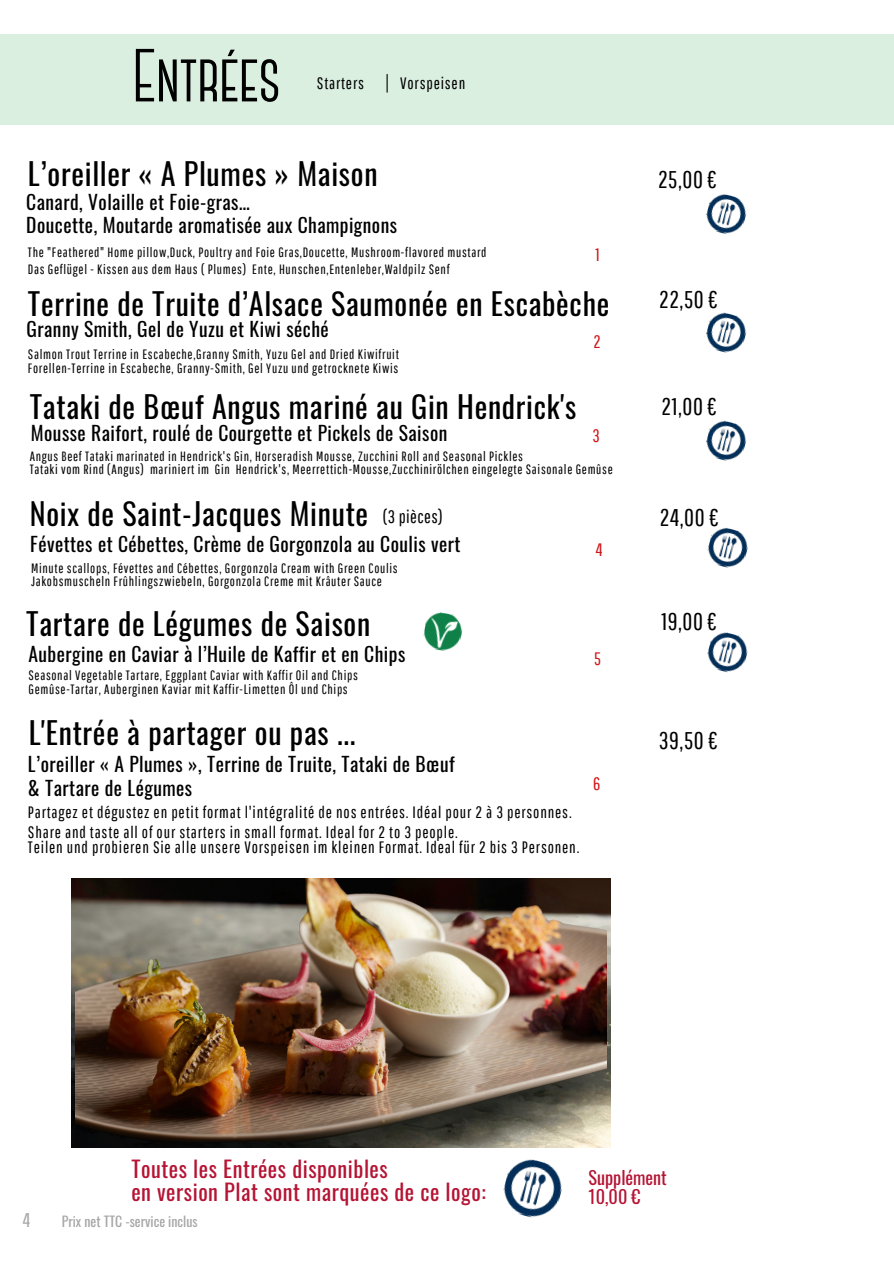
<style>
.page{position:relative;width:894px;height:1264px;background:#fff}
.page>*{position:absolute;margin:0;border:0;box-sizing:border-box;transform-origin:0 0}
.t1{font:700 75px "Canter";letter-spacing:-.01em;color:#000}
.t2{font:30px "Oswald";letter-spacing:.025em;color:#000}
.t3{font:29.85px "Oswald";letter-spacing:.025em;color:#000}
.t4{font:24.15px "Pathway Gothic One";letter-spacing:.025em;color:#000}
.t5{font:22.2px/23.4px "Oswald";letter-spacing:.025em;color:#b51434}
.t6{font:19.8px "Pathway Gothic One";color:#a6a6a6}
.t7{font:19.5px/23.7px "Oswald";letter-spacing:.025em;color:#000}
.t8{font:18.15px/18.8px "Oswald";color:#b51434}
.t9{font:18px "Pathway Gothic One";letter-spacing:.025em;color:#000}
.t10{font:18px "Pathway Gothic One";color:#cf1619}
.t11{font:16.5px/15.8px "Pathway Gothic One";letter-spacing:.05em;color:#000}
.t12{font:13.8px "Oswald";color:#a6a6a6}
.t13{font:13.5px "Pathway Gothic One";letter-spacing:.05em;color:#000}
</style>
<div class="page">
<img style="left:503px;top:1159px;width:59px;height:59px">
<div style="left:0;top:34px;width:893px;height:91px;background:#dbefe1"></div>
<svg style="left:386px;top:74px;width:1px;height:18px"></svg>
<img style="left:706px;top:194px;width:41px;height:40px">
<img style="left:706px;top:420px;width:41px;height:41px">
<img style="left:707px;top:632px;width:41px;height:41px">
<img style="left:707px;top:527px;width:41px;height:41px">
<img style="left:706px;top:312px;width:41px;height:41px">
<img style="left:423px;top:612px;width:40px;height:39px">
<img style="left:71px;top:878px;width:539px;height:269px">
<img style="left:75px;top:878px;width:531px;height:263px">
<p class="t1" style="left:132px;top:45px;width:151px">Entrées</p>
<h2 class="t11" style="left:317px;top:75px;width:49px">Starters</h2>
<h2 class="t11" style="left:400px;top:75px;width:67px">Vorspeisen</h2>
<p class="t2" style="left:28px;top:150px;width:351px">L’oreiller « A Plumes » Maison</p>
<h2 class="t7" style="left:26px;top:189px;width:372px">Canard, Volaille et Foie-gras…<br>Doucette, Moutarde aromatisée aux Champignons</h2>
<h4 class="t13" style="left:28px;top:244px;width:460px">The "Feathered" Home pillow,Duck, Poultry and Foie Gras,Doucette, Mushroom-flavored mustard</h4>
<p class="t13" style="left:28px;top:261px;width:423px">Das Geflügel - Kissen aus dem Haus ( Plumes) Ente, Hunschen,Entenleber,Waldpilz Senf</p>
<h3 class="t10" style="left:595px;top:244px;width:6px">1</h3>
<p class="t3" style="left:28px;top:281px;width:582px">Terrine de Truite d’Alsace Saumonée en Escabèche</p>
<h5 class="t7" style="left:27px;top:316px;width:303px">Granny Smith, Gel de Yuzu et Kiwi séché</h5>
<h5 class="t13" style="left:28px;top:346px;width:372px">Salmon Trout Terrine in Escabeche,Granny Smith, Yuzu Gel and Dried Kiwifruit</h5>
<h3 class="t13" style="left:28px;top:360px;width:372px">Forellen-Terrine in Escabeche, Granny-Smith, Gel Yuzu und getrocknete Kiwis</h3>
<p class="t10" style="left:593px;top:330px;width:9px">2</p>
<p class="t4" style="left:657px;top:164px;width:60px">25,00 €</p>
<h4 class="t4" style="left:659px;top:285px;width:60px">22,50 €</h4>
<p class="t2" style="left:30px;top:383px;width:548px">Tataki de Bœuf Angus mariné au Gin Hendrick's</p>
<h3 class="t4" style="left:661px;top:392px;width:57px">21,00 €</h3>
<h2 class="t7" style="left:31px;top:420px;width:418px">Mousse Raifort, roulé de Courgette et Pickels de Saison</h2>
<h4 class="t13" style="left:30px;top:448px;width:494px">Angus Beef Tataki marinated in Hendrick's Gin, Horseradish Mousse, Zucchini Roll and Seasonal Pickles</h4>
<h4 class="t13" style="left:30px;top:461px;width:584px">Tataki vom Rind (Angus) mariniert im Gin Hendrick's, Meerrettich-Mousse,Zucchinirölchen eingelegte Saisonale Gemûse</h4>
<p class="t10" style="left:592px;top:425px;width:9px">3</p>
<p class="t2" style="left:30px;top:490px;width:340px">Noix de Saint-Jacques Minute</p>
<h3 class="t7" style="left:30px;top:531px;width:431px">Févettes et Cébettes, Crème de Gorgonzola au Coulis vert</h3>
<p class="t9" style="left:382px;top:506px;width:62px">(3 pièces)</p>
<p class="t13" style="left:31px;top:559px;width:368px">Minute scallops, Févettes and Cébettes, Gorgonzola Cream with Green Coulis</p>
<p class="t13" style="left:31px;top:573px;width:352px">Jakobsmuscheln Frûhlingszwiebeln, Gorgonzola Creme mit Krâuter Sauce</p>
<p class="t2" style="left:26px;top:600px;width:345px">Tartare de Légumes de Saison</p>
<h4 class="t7" style="left:28px;top:641px;width:378px">Aubergine en Caviar à l’Huile de Kaffir et en Chips</h4>
<p class="t13" style="left:28px;top:667px;width:331px">Seasonal Vegetable Tartare, Eggplant Caviar with Kaffir Oil and Chips</p>
<h2 class="t13" style="left:28px;top:681px;width:321px">Gemûse-Tartar, Auberginen Kaviar mit Kaffir-Limetten Ôl und Chips</h2>
<p class="t2" style="left:29px;top:709px;width:328px">L'Entrée à partager ou pas ...</p>
<p class="t7" style="left:28px;top:751px;width:428px">L’oreiller « A Plumes », Terrine de Truite, Tataki de Bœuf &amp; Tartare de Légumes</p>
<p class="t11" style="left:28px;top:804px;width:545px">Partagez et dégustez en petit format l'intégralité de nos entrées. Idéal pour 2 à 3 personnes.</p>
<h3 class="t11" style="left:28px;top:823px;width:552px">Share and taste all of our starters in small format. Ideal for 2 to 3 people.<br>Teilen und probieren Sie alle unsere Vorspeisen im kleinen Format. Ideal für 2 bis 3 Personen.</h3>
<p class="t10" style="left:595px;top:539px;width:8px">4</p>
<p class="t10" style="left:594px;top:647px;width:8px">5</p>
<p class="t10" style="left:593px;top:773px;width:9px">6</p>
<h2 class="t4" style="left:659px;top:502px;width:60px">24,00 €</h2>
<p class="t4" style="left:661px;top:606px;width:57px">19,00 €</p>
<h3 class="t4" style="left:658px;top:726px;width:60px">39,50 €</h3>
<h5 class="t5" style="left:131px;top:1155px;width:356px">Toutes les Entrées disponibles<br>en version Plat sont marquées de ce logo:</h5>
<p class="t6" style="left:23px;top:1207px;width:9px">4</p>
<h3 class="t12" style="left:62px;top:1210px;width:137px">Prix net TTC -service inclus</h3>
<p class="t8" style="left:588px;top:1167px;width:80px">Supplément<br>10,00 €</p>
</div>
